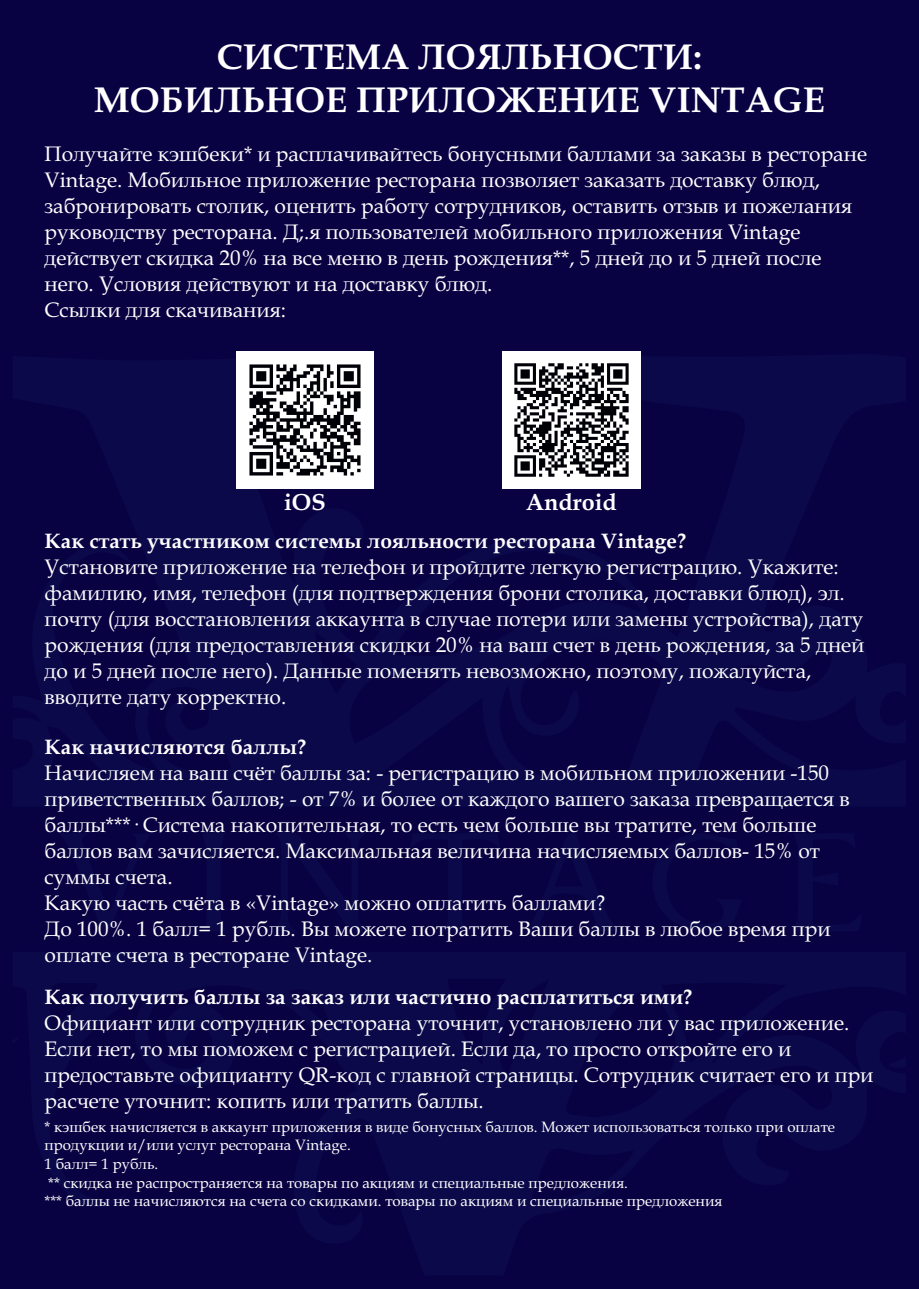
<style>
.page{position:relative;width:919px;height:1289px;background:#fff}
.page>*{position:absolute;margin:0;border:0;box-sizing:border-box;transform-origin:0 0}
.t1{font:700 36px/42.8px "Book Antiqua";color:#fff;text-align:center}
.t2{font:700 23.4px "Book Antiqua";color:#fff}
.t3{font:21px/26.1px "Book Antiqua";color:#fff}
.t4{font:700 21px "Book Antiqua";color:#fff}
.t5{font:15px/18.6px "Book Antiqua";color:#fff}
</style>
<div class="page">
<div style="left:0;top:0;width:918px;height:1288px;background:#080243"></div>
<div style="left:13px;top:354px;width:893px;height:452px;background:#0b094a"></div>
<div style="left:13px;top:951px;width:893px;height:324px;background:#080243"></div>
<div style="left:274px;top:832px;width:92px;height:101px;background:#080243"></div>
<div style="left:793px;top:833px;width:68px;height:98px;background:#080243"></div>
<div style="left:527px;top:831px;width:90px;height:100px;background:#080243"></div>
<div style="left:648px;top:833px;width:93px;height:102px;background:#080243"></div>
<div style="left:59px;top:833px;width:92px;height:98px;background:#080243"></div>
<div style="left:410px;top:833px;width:90px;height:97px;background:#080243"></div>
<div style="left:199px;top:833px;width:26px;height:98px;background:#0b094a"></div>
<img style="left:236px;top:351px;width:137px;height:138px">
<img style="left:503px;top:351px;width:137px;height:138px">
<h1 class="t1" style="left:94px;top:39px;width:732px">СИСТЕМА ЛОЯЛЬНОСТИ:<br>МОБИЛЬНОЕ ПРИЛОЖЕНИЕ VINTAGE</h1>
<p class="t3" style="left:45px;top:143px;width:824px">Получайте кэшбеки* и расплачивайтесь бонусными баллами за заказы в ресторане Vintage. Мобильное приложение ресторана позволяет заказать доставку блюд, забронировать столик, оценить работу сотрудников, оставить отзыв и пожелания руководству ресторана. Д;.я пользователей мобильного приложения Vintage действует скидка 20% на все меню в день рождения**, 5 дней до и 5 дней после него. Условия действуют и на доставку блюд.<br>Ссылки для скачивания:</p>
<p class="t2" style="left:284px;top:493px;width:43px">iOS</p>
<p class="t2" style="left:526px;top:493px;width:93px">Android</p>
<p class="t4" style="left:45px;top:532px;width:643px">Как стать участником системы лояльности ресторана Vintage?</p>
<p class="t3" style="left:45px;top:556px;width:821px">Установите приложение на телефон и пройдите легкую регистрацию. Укажите: фамилию, имя, телефон (для подтверждения брони столика, доставки блюд), эл. почту (для восстановления аккаунта в случае потери или замены устройства), дату рождения (для предоставления скидки 20% на ваш счет в день рождения, за 5 дней до и 5 дней после него). Данные поменять невозможно, поэтому, пожалуйста, вводите дату корректно.</p>
<p class="t4" style="left:45px;top:738px;width:263px">Как начисляются баллы?</p>
<p class="t3" style="left:45px;top:761px;width:806px">Начисляем на ваш счёт баллы за: - регистрацию в мобильном приложении -150 приветственных баллов; - от 7% и более от каждого вашего заказа превращается в баллы***· Система накопительная, то есть чем больше вы тратите, тем больше баллов вам зачисляется. Максимальная величина начисляемых баллов- 15% от суммы счета.<br>Какую часть счёта в «Vintage» можно оплатить баллами?<br>До 100%. 1 балл= 1 рубль. Вы можете потратить Ваши баллы в любое время при оплате счета в ресторане Vintage.</p>
<p class="t4" style="left:45px;top:989px;width:649px">Как получить баллы за заказ или частично расплатиться ими?</p>
<p class="t3" style="left:45px;top:1012px;width:830px">Официант или сотрудник ресторана уточнит, установлено ли у вас приложение.<br>Если нет, то мы поможем с регистрацией. Если да, то просто откройте его и предоставьте официанту QR-код с главной страницы. Сотрудник считает его и при расчете уточнит: копить или тратить баллы.</p>
<p class="t5" style="left:45px;top:1118px;width:792px">* кэшбек начисляется в аккаунт приложения в виде бонусных баллов. Может использоваться только при оплате продукции и/или yслуг ресторана Vintage.<br>1 балл= 1 рубль.<br>** скидка не распространяется на товары по акциям и специальные предложения.<br>*** баллы не начисляются на счета со скидками. товары по акциям и специальные предложения</p>
</div>
